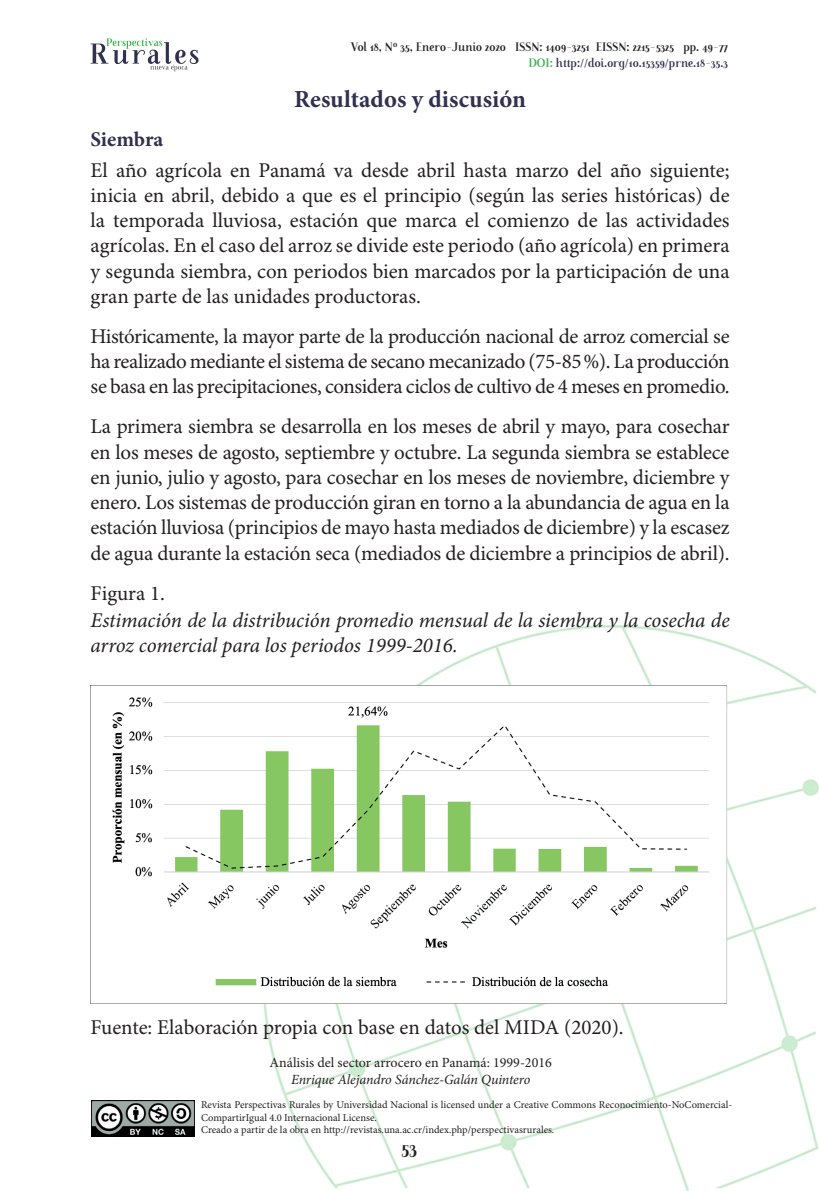
<style>
.page{position:relative;width:819px;height:1191px;background:#fff}
.page>*{position:absolute;margin:0;border:0;box-sizing:border-box;transform-origin:0 0}
.t1{font:700 24.5px "Minion Pro";color:#30304f}
.t2{font:21px/25.2px "Minion Pro";letter-spacing:-.01em;color:#231f20;text-align:justify}
.t3{font:italic 21px/25.2px "Minion Pro";letter-spacing:-.005em;color:#231f20}
.t4{font:700 21px "Minion Pro";letter-spacing:-.005em;color:#30304f}
.t5{font:21px "Farewell Angelina Sample";color:#231f20}
.t6{font:14px "Minion Pro";color:#231f20}
.t7{font:italic 14px "Minion Pro";letter-spacing:-.01em;color:#231f20}
.t8{font:12.25px/16.6px "Farewell Angelina Sample";color:#231f20;text-align:right}
.t9{font:10.5px/12.6px "Minion Pro";color:#231f20}
.s1{color:#3ab54a}
.s2{color:#30304f}
.s3{font-family:"Minion Pro";color:#30304f}
</style>
<div class="page">
<img style="left:263px;top:625px;width:556px;height:565px">
<svg style="left:91px;top:38px;width:107px;height:33px"></svg>
<img style="left:92px;top:1100px;width:103px;height:36px">
<img style="left:91px;top:685px;width:638px;height:320px">
<p class="t8" style="left:350px;top:39px;width:379px">Vol 18, N<sup>o</sup> 35, Enero-Junio 2020 ISSN: 1409-3251 EISSN: 2215-5325 pp. 49-77<br><span class="s1">DOI:</span> <span class="s2">http:</span><span class="s3">//</span><span class="s2">doi.org</span><span class="s3">/</span><span class="s2">10.15359</span><span class="s3">/</span><span class="s2">prne.18-35.3</span></p>
<p class="t1" style="left:294px;top:82px;width:233px">Resultados y discusión</p>
<p class="t4" style="left:91px;top:125px;width:74px">Siembra</p>
<p class="t2" style="left:91px;top:158px;width:640px">El año agrícola en Panamá va desde abril hasta marzo del año siguiente; inicia en abril, debido a que es el principio (según las series históricas) de la temporada lluviosa, estación que marca el comienzo de las actividades agrícolas. En el caso del arroz se divide este periodo (año agrícola) en primera y segunda siembra, con periodos bien marcados por la participación de una gran parte de las unidades productoras.</p>
<p class="t2" style="left:91px;top:324px;width:640px">Históricamente, la mayor parte de la producción nacional de arroz comercial se ha realizado mediante el sistema de secano mecanizado (75-85%). La producción se basa en las precipitaciones, considera ciclos de cultivo de 4 meses en promedio.</p>
<p class="t2" style="left:91px;top:415px;width:640px">La primera siembra se desarrolla en los meses de abril y mayo, para cosechar en los meses de agosto, septiembre y octubre. La segunda siembra se establece en junio, julio y agosto, para cosechar en los meses de noviembre, diciembre y enero. Los sistemas de producción giran en torno a la abundancia de agua en la estación lluviosa (principios de mayo hasta mediados de diciembre) y la escasez de agua durante la estación seca (mediados de diciembre a principios de abril).</p>
<p class="t2" style="left:91px;top:581px;width:76px">Figura 1.</p>
<p class="t3" style="left:91px;top:607px;width:640px">Estimación de la distribución promedio mensual de la siembra y la cosecha de arroz comercial para los periodos 1999-2016.</p>
<p class="t2" style="left:91px;top:1015px;width:534px">Fuente: Elaboración propia con base en datos del MIDA (2020).</p>
<p class="t6" style="left:269px;top:1054px;width:284px">Análisis del sector arrocero en Panamá: 1999-2016</p>
<p class="t7" style="left:291px;top:1070px;width:241px">Enrique Alejandro Sánchez-Galán Quintero</p>
<p class="t9" style="left:201px;top:1098px;width:532px">Revista Perspectivas Rurales by Universidad Nacional is licensed under a Creative Commons Reconocimiento-NoComercial-<br>CompartirIgual 4.0 Internacional License.<br>Creado a partir de la obra en http://revistas.una.ac.cr/index.php/perspectivasrurales.</p>
<p class="t5" style="left:401px;top:1137px;width:17px">53</p>
</div>
